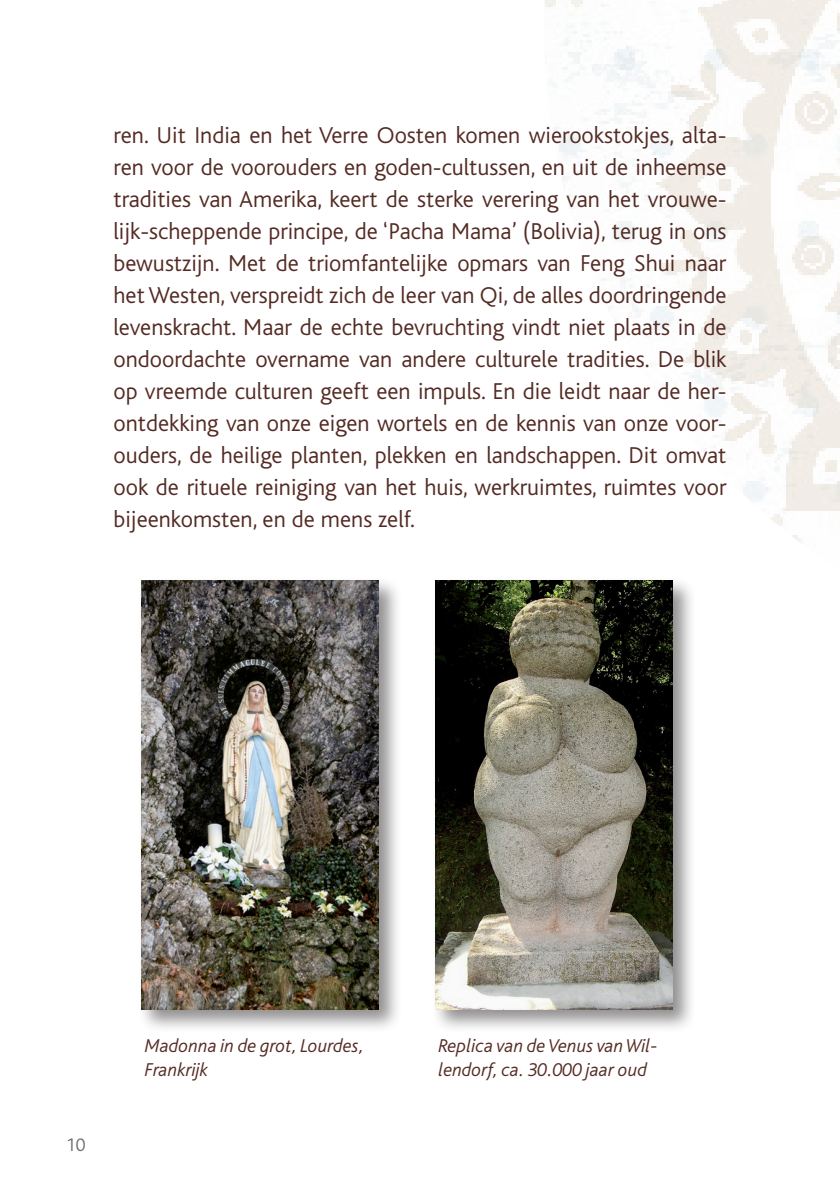
<style>
.page{position:relative;width:840px;height:1191px;background:#fff}
.page>*{position:absolute;margin:0;border:0;box-sizing:border-box;transform-origin:0 0}
.t1{font:300 24px/32px "Bliss";color:#542b24;text-align:justify}
.t2{font:italic 300 19.4px/23.6px "Bliss";color:#542b24}
.t3{font:300 19px "Bliss";color:#6c6d70}
</style>
<div class="page">
<img style="left:545px;top:0;width:294px;height:543px">
<div style="left:137px;top:576px;width:265px;height:457px;background:#231f20;opacity:.5"></div>
<img style="left:141px;top:580px;width:237px;height:429px">
<div style="left:431px;top:576px;width:265px;height:457px;background:#231f20;opacity:.5"></div>
<img style="left:435px;top:580px;width:236px;height:429px">
<p class="t1" style="left:113px;top:120px;width:614px">ren. Uit India en het Verre Oosten komen wierookstokjes, alta&shy;ren voor de voorouders en goden-cultussen, en uit de inheemse tradities van Amerika, keert de sterke verering van het vrouwe&shy;lijk-scheppende principe, de ‘Pacha Mama’ (Bolivia), terug in ons bewustzijn. Met de triomfantelijke opmars van Feng Shui naar het Westen, verspreidt zich de leer van Qi, de alles doordringende levenskracht. Maar de echte bevruchting vindt niet plaats in de ondoordachte overname van andere culturele tradities. De blik op vreemde culturen geeft een impuls. En die leidt naar de her&shy;ontdekking van onze eigen wortels en de kennis van onze voor&shy;ouders, de heilige planten, plekken en landschappen. Dit omvat ook de rituele reiniging van het huis, werkruimtes, ruimtes voor bijeenkomsten, en de mens zelf.</p>
<p class="t3" style="left:66px;top:1134px;width:21px">10</p>
<p class="t2" style="left:145px;top:1034px;width:221px">Madonna in de grot, Lourdes,<br>Frankrijk</p>
<p class="t2" style="left:438px;top:1034px;width:221px">Replica van de Venus van Wil&shy;lendorf, ca. 30.000 jaar oud</p>
</div>
